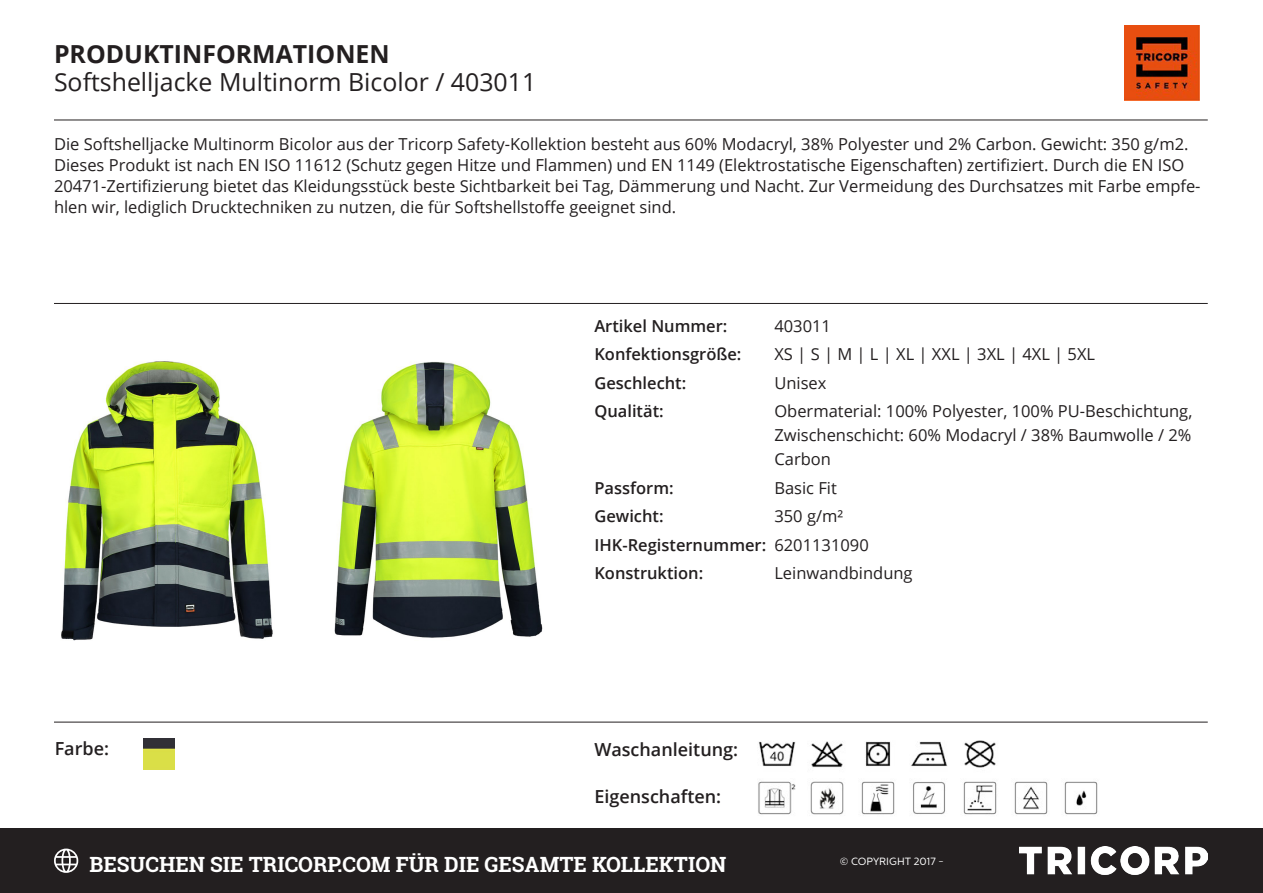
<style>
.page{position:relative;width:1263px;height:893px;background:#fff}
.page>*{position:absolute;margin:0;border:0;box-sizing:border-box;transform-origin:0 0}
.t1{font:24.9px "Open Sans";color:#231f20}
.t2{font:700 24.9px "Open Sans";color:#231f20}
.t3{font:700 21px "Roboto Slab";color:#fff}
.t4{font:600 18px "Open Sans";color:#231f20}
.Kenmerken{font:16.5px/21px "Open Sans";color:#231f20}
.Kenmerk{font:16.5px/24px "Open Sans";color:#231f20;text-align:justify}
.Kenmerk-2{font:600 16.5px "Open Sans";color:#231f20}
.t5{font:10.5px "Centrale Sans";color:#fff}
.s1{font-weight:400}
</style>
<div class="page">
<img style="left:1124px;top:26px;width:75px;height:74px">
<img style="left:61px;top:361px;width:212px;height:280px">
<img style="left:334px;top:361px;width:209px;height:277px">
<img style="left:865px;top:741px;width:26px;height:25px">
<img style="left:758px;top:741px;width:38px;height:25px">
<img style="left:811px;top:741px;width:32px;height:27px">
<img style="left:964px;top:740px;width:32px;height:28px">
<img style="left:911px;top:741px;width:37px;height:25px">
<img style="left:861px;top:781px;width:34px;height:34px">
<img style="left:758px;top:781px;width:38px;height:34px">
<img style="left:1014px;top:781px;width:34px;height:34px">
<img style="left:810px;top:781px;width:34px;height:34px">
<img style="left:963px;top:781px;width:34px;height:34px">
<img style="left:913px;top:781px;width:32px;height:33px">
<img style="left:1064px;top:781px;width:34px;height:34px">
<img style="left:143px;top:738px;width:31px;height:31px">
<hr style="left:54px;top:120px;width:1154px;height:1px;background:#231f20">
<hr style="left:54px;top:303px;width:1154px;height:1px;background:#231f20">
<hr style="left:54px;top:722px;width:1154px;height:1px;background:#231f20">
<div style="left:0;top:828px;width:1263px;height:65px;background:#231f20"></div>
<svg style="left:54px;top:849px;width:24px;height:24px"></svg>
<img style="left:1020px;top:847px;width:188px;height:28px">
<p class="t2" style="left:54px;top:36px;width:337px">PRODUKTINFORMATIONEN</p>
<p class="t1" style="left:54px;top:65px;width:484px">Softshelljacke Multinorm Bicolor / 403011</p>
<p class="Kenmerken" style="left:54px;top:133px;width:1148px">Die Softshelljacke Multinorm Bicolor aus der Tricorp Safety-Kollektion besteht aus 60% Modacryl, 38% Polyester und 2% Carbon. Gewicht: 350 g/m2.<br>Dieses Produkt ist nach EN ISO 11612 (Schutz gegen Hitze und Flammen) und EN 1149 (Elektrostatische Eigenschaften) zertifiziert. Durch die EN ISO 20471-Zertifizierung bietet das Kleidungsstück beste Sichtbarkeit bei Tag, Dämmerung und Nacht. Zur Vermeidung des Durchsatzes mit Farbe empfe&shy;hlen wir, lediglich Drucktechniken zu nutzen, die für Softshellstoffe geeignet sind.</p>
<p class="t4" style="left:55px;top:736px;width:56px">Farbe:</p>
<p class="Kenmerk-2" style="left:594px;top:314px;width:135px">Artikel Nummer:</p>
<p class="Kenmerk" style="left:774px;top:313px;width:58px">403011</p>
<p class="Kenmerk-2" style="left:594px;top:343px;width:149px">Konfektionsgröße:</p>
<p class="Kenmerk" style="left:774px;top:342px;width:322px">XS | S | M | L | XL | XXL | 3XL | 4XL | 5XL</p>
<p class="Kenmerk-2" style="left:594px;top:371px;width:93px">Geschlecht:</p>
<p class="Kenmerk" style="left:774px;top:370px;width:54px">Unisex</p>
<p class="Kenmerk-2" style="left:594px;top:400px;width:71px">Qualität:</p>
<p class="Kenmerk" style="left:774px;top:399px;width:419px">Obermaterial: 100% Polyester, 100% PU-Beschichtung, Zwischenschicht: 60% Modacryl / 38% Baumwolle / 2% Carbon</p>
<p class="Kenmerk-2" style="left:594px;top:476px;width:81px">Passform:</p>
<p class="Kenmerk" style="left:774px;top:475px;width:64px">Basic Fit</p>
<p class="Kenmerk-2" style="left:594px;top:505px;width:71px">Gewicht:</p>
<p class="Kenmerk" style="left:774px;top:504px;width:70px">350 g/m²</p>
<p class="Kenmerk-2" style="left:594px;top:533px;width:276px">IHK-Registernummer: <span class="s1">6201131090</span></p>
<p class="Kenmerk-2" style="left:594px;top:562px;width:110px">Konstruktion:</p>
<p class="Kenmerk" style="left:774px;top:561px;width:140px">Leinwandbindung</p>
<p class="t4" style="left:594px;top:737px;width:145px">Waschanleitung:</p>
<p class="t4" style="left:594px;top:784px;width:128px">Eigenschaften:</p>
<p class="t3" style="left:90px;top:850px;width:638px">BESUCHEN SIE TRICORP.COM FÜR DIE GESAMTE KOLLEKTION</p>
<p class="t5" style="left:840px;top:855px;width:106px">© COPYRIGHT 2017 -</p>
</div>
